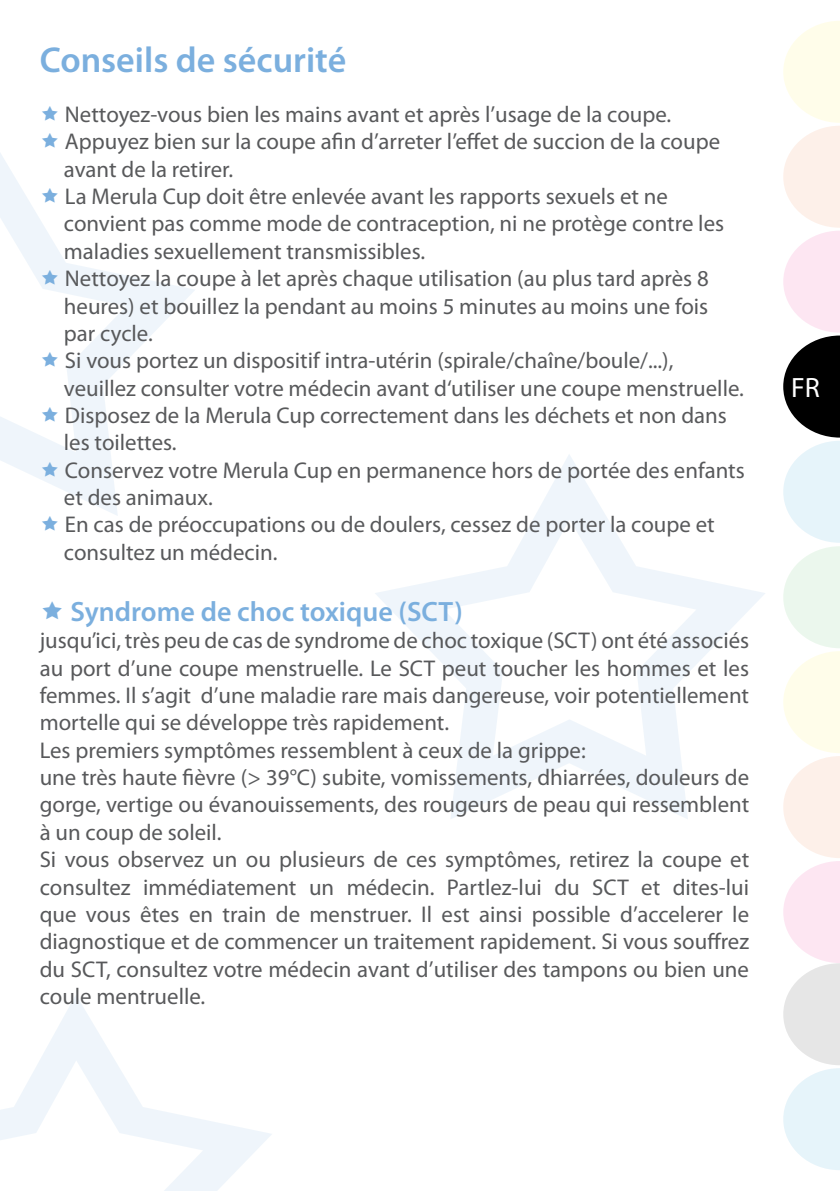
<style>
.page{position:relative;width:840px;height:1191px;background:#fff}
.page>*{position:absolute;margin:0;border:0;box-sizing:border-box;transform-origin:0 0}
.t1{font:600 36px "Myriad Pro";color:#7bafde}
.t2{font:600 28px "Myriad Pro";color:#7bafde}
.t3{font:28px "Myriad Pro";color:#fff}
.t4{font:22.8px/27.2px "Myriad Pro";color:#58595b}
</style>
<div class="page">
<svg style="left:0;top:153px;width:195px;height:363px"></svg>
<svg style="left:0;top:996px;width:272px;height:195px"></svg>
<svg style="left:375px;top:455px;width:390px;height:364px"></svg>
<svg style="left:783px;top:21px;width:56px;height:1149px"></svg>
<svg style="left:42px;top:187px;width:16px;height:15px"></svg>
<svg style="left:42px;top:269px;width:16px;height:15px"></svg>
<svg style="left:42px;top:351px;width:16px;height:16px"></svg>
<svg style="left:42px;top:406px;width:16px;height:15px"></svg>
<svg style="left:42px;top:461px;width:16px;height:15px"></svg>
<h1 class="t1" style="left:40px;top:37px;width:308px">Conseils de sécurité</h1>
<p class="t4" style="left:64px;top:100px;width:682px">Nettoyez-vous bien les mains avant et après l’usage de la coupe.<br>Appuyez bien sur la coupe afin d’arreter l’effet de succion de la coupe avant de la retirer.<br>La Merula Cup doit être enlevée avant les rapports sexuels et ne convient pas comme mode de contraception, ni ne protège contre les maladies sexuellement transmissibles.<br>Nettoyez la coupe à let après chaque utilisation (au plus tard après 8 heures) et bouillez la pendant au moins 5 minutes au moins une fois par cycle.<br>Si vous portez un dispositif intra-utérin (spirale/chaîne/boule/...), veuillez consulter votre médecin avant d‘utiliser une coupe menstruelle.<br>Disposez de la Merula Cup correctement dans les déchets et non dans les toilettes.<br>Conservez votre Merula Cup en permanence hors de portée des enfants et des animaux.<br>En cas de préoccupations ou de doulers, cessez de porter la coupe et consultez un médecin.</p>
<p class="t2" style="left:71px;top:593px;width:393px">Syndrome de choc toxique (SCT)</p>
<p class="t4" style="left:40px;top:626px;width:710px">jusqu’ici, très peu de cas de syndrome de choc toxique (SCT) ont été associés au port d’une coupe menstruelle. Le SCT peut toucher les hommes et les femmes. Il s’agit d’une maladie rare mais dangereuse, voir potentiellement mortelle qui se développe très rapidement.<br>Les premiers symptômes ressemblent à ceux de la grippe:<br>une très haute fièvre (&gt; 39°C) subite, vomissements, dhiarrées, douleurs de gorge, vertige ou évanouissements, des rougeurs de peau qui ressemblent à un coup de soleil.<br>Si vous observez un ou plusieurs de ces symptômes, retirez la coupe et consultez immédiatement un médecin. Partlez-lui du SCT et dites-lui que vous êtes en train de menstruer. Il est ainsi possible d’accelerer le diagnostique et de commencer un traitement rapidement. Si vous souffrez du SCT, consultez votre médecin avant d’utiliser des tampons ou bien une coule mentruelle.</p>
<p class="t3" style="left:790px;top:370px;width:30px">FR</p>
</div>
